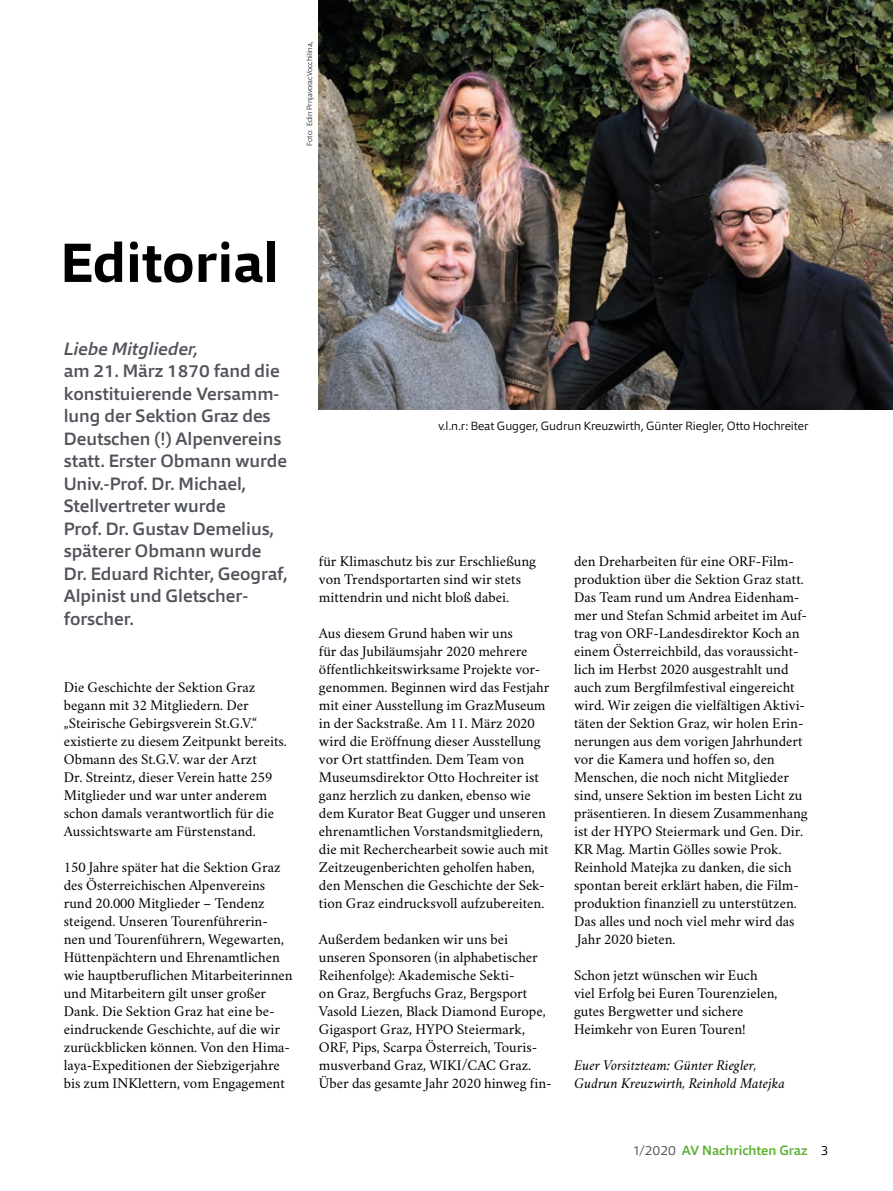
<style>
.page{position:relative;width:893px;height:1191px;background:#fff}
.page>*{position:absolute;margin:0;border:0;box-sizing:border-box;transform-origin:0 0}
.t1{font:700 55.5px "Qubo";color:#000}
.t2{font:500 18px/22.5px "Qubo";color:#50535a}
.t3{font:italic 500 18px "Qubo";color:#50535a}
.t4{font:15px/18px "Crimson";color:#000}
.t5{font:italic 15px/18px "Crimson";color:#000}
.t6{font:500 13.5px "Qubo";color:#5ab031}
.t7{font:300 12px "Qubo";color:#000}
.t8{font:200 7.5px "Qubo";color:#000}
.s1{font-weight:300;color:#50535a}
.s2{font-weight:300;color:#000}
</style>
<div class="page">
<img style="left:319px;top:0;width:574px;height:409px">
<p class="t8" style="left:305px;top:146px;width:105px;rotate:-90deg">Foto: Edin PrnjavoracVocchilina,</p>
<h1 class="t1" style="left:61px;top:227px;width:220px">Editorial</h1>
<p class="t3" style="left:64px;top:337px;width:136px">Liebe Mitglieder,</p>
<p class="t2" style="left:64px;top:360px;width:225px">am 21. März 1870 fand die konstituierende Versamm&shy;lung der Sektion Graz des<br>Deutschen (!) Alpenvereins statt. Erster Obmann wurde<br>Univ.-Prof. Dr. Michael,<br>Stellvertreter wurde<br>Prof. Dr. Gustav Demelius, späterer Obmann wurde<br>Dr. Eduard Richter, Geograf,<br>Alpinist und Gletscher&shy;forscher.</p>
<p class="t4" style="left:64px;top:676px;width:225px">Die Geschichte der Sektion Graz begann mit 32 Mitgliedern. Der „Steirische Gebirgsverein St.G.V.“ existierte zu diesem Zeitpunkt bereits.<br>Obmann des St.G.V. war der Arzt<br>Dr. Streintz, dieser Verein hatte 259<br>Mitglieder und war unter anderem schon damals verantwortlich für die Aussichtswarte am Fürstenstand.</p>
<p class="t4" style="left:64px;top:856px;width:230px">150 Jahre später hat die Sektion Graz des Österreichischen Alpenvereins rund 20.000 Mitglieder – Tendenz steigend. Unseren Tourenführerin&shy;nen und Tourenführern, Wegewarten, Hüttenpächtern und Ehrenamtlichen wie hauptberuflichen Mitarbeiterinnen und Mitarbeitern gilt unser großer Dank. Die Sektion Graz hat eine be&shy;eindruckende Geschichte, auf die wir zurückblicken können. Von den Hima&shy;laya-Expeditionen der Siebzigerjahre bis zum INKlettern, vom Engagement</p>
<p class="t7" style="left:438px;top:418px;width:371px">v.l.n.r: Beat Gugger, Gudrun Kreuzwirth, Günter Riegler, Otto Hochreiter</p>
<p class="t4" style="left:319px;top:550px;width:219px">für Klimaschutz bis zur Erschließung von Trendsportarten sind wir stets mittendrin und nicht bloß dabei.</p>
<p class="t4" style="left:319px;top:622px;width:232px">Aus diesem Grund haben wir uns<br>für das Jubiläumsjahr 2020 mehrere öffentlichkeitswirksame Projekte vor&shy;genommen. Beginnen wird das Festjahr mit einer Ausstellung im GrazMuseum in der Sackstraße. Am 11. März 2020 wird die Eröffnung dieser Ausstellung vor Ort stattfinden. Dem Team von Museumsdirektor Otto Hochreiter ist ganz herzlich zu danken, ebenso wie dem Kurator Beat Gugger und unseren ehrenamtlichen Vorstandsmitgliedern, die mit Recherchearbeit sowie auch mit Zeitzeugenberichten geholfen haben, den Menschen die Geschichte der Sek&shy;tion Graz eindrucksvoll aufzubereiten.</p>
<p class="t4" style="left:319px;top:928px;width:234px">Außerdem bedanken wir uns bei unseren Sponsoren (in alphabetischer Reihenfolge): Akademische Sekti-<br>on Graz, Bergfuchs Graz, Bergsport Vasold Liezen, Black Diamond Europe, Gigasport Graz, HYPO Steiermark, ORF, Pips, Scarpa Österreich, Touris&shy;musverband Graz, WIKI/CAC Graz.<br>Über das gesamte Jahr 2020 hinweg fin-</p>
<p class="t4" style="left:574px;top:550px;width:235px">den Dreharbeiten für eine ORF-Film&shy;produktion über die Sektion Graz statt.<br>Das Team rund um Andrea Eidenham&shy;mer und Stefan Schmid arbeitet im Auf&shy;trag von ORF-Landesdirektor Koch an einem Österreichbild, das voraussicht&shy;lich im Herbst 2020 ausgestrahlt und auch zum Bergfilmfestival eingereicht wird. Wir zeigen die vielfältigen Aktivi&shy;täten der Sektion Graz, wir holen Erin&shy;nerungen aus dem vorigen Jahrhundert vor die Kamera und hoffen so, den Menschen, die noch nicht Mitglieder sind, unsere Sektion im besten Licht zu präsentieren. In diesem Zusammenhang ist der HYPO Steiermark und Gen. Dir.<br>KR Mag. Martin Gölles sowie Prok.<br>Reinhold Matejka zu danken, die sich spontan bereit erklärt haben, die Film&shy;produktion finanziell zu unterstützen.<br>Das alles und noch viel mehr wird das Jahr 2020 bieten.</p>
<p class="t4" style="left:574px;top:964px;width:205px">Schon jetzt wünschen wir Euch viel Erfolg bei Euren Tourenzielen, gutes Bergwetter und sichere<br>Heimkehr von Euren Touren!</p>
<p class="t5" style="left:574px;top:1056px;width:213px">Euer Vorsitzteam: Günter Riegler,<br>Gudrun Kreuzwirth, Reinhold Matejka</p>
<p class="t6" style="left:633px;top:1141px;width:197px"><span class="s1">1/2020</span> AV Nachrichten Graz <span class="s2">3</span></p>
</div>
